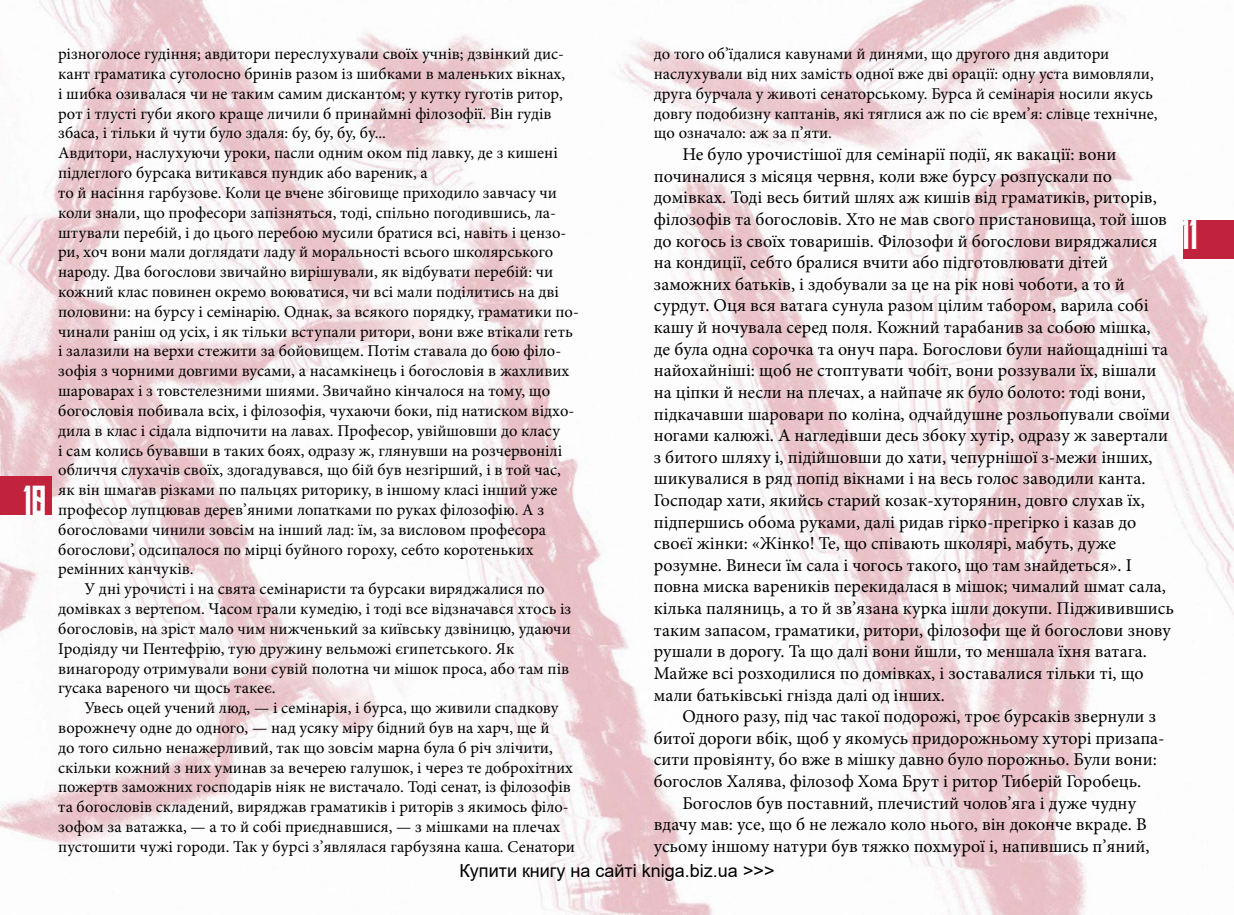
<style>
.page{position:relative;width:1234px;height:915px;background:#fff}
.page>*{position:absolute;margin:0;border:0;box-sizing:border-box;transform-origin:0 0}
.t1{font:37.5px "Long Shot Cyrillic";color:#fff}
.t2{font:18px/21.6px "Minion Pro";color:#000}
.t3{font:18px "Arial";color:#000}
.t4{font:16.5px/19.8px "Minion Pro";color:#000}
</style>
<div class="page">
<img style="left:0;top:0;width:1233px;height:914px">
<div style="left:0;top:476px;width:51px;height:38px;background:#c1233c"></div>
<div style="left:1182px;top:220px;width:51px;height:38px;background:#c1233c"></div>
<h1 class="t1" style="left:25px;top:479px;width:24px">10</h1>
<p class="t4" style="left:58px;top:44px;width:507px">різноголосе гудіння; авдитори переслухували своїх учнів; дзвінкий дис-</p>
<p class="t4" style="left:58px;top:64px;width:508px">кант граматика суголосно бринів разом із шибками в маленьких вікнах,</p>
<p class="t4" style="left:58px;top:84px;width:506px">і шибка озивалася чи не таким самим дискантом; у кутку гуготів ритор,</p>
<p class="t4" style="left:58px;top:103px;width:495px">рот і тлусті губи якого краще личили б принаймні філозофії. Він гудів</p>
<p class="t4" style="left:58px;top:123px;width:329px">збаса, і тільки й чути було здаля: бу, бу, бу, бу...</p>
<p class="t4" style="left:58px;top:143px;width:501px">Авдитори, наслухуючи уроки, пасли одним оком під лавку, де з кишені</p>
<p class="t4" style="left:58px;top:163px;width:371px">підлеглого бурсака витикався пундик або вареник, а</p>
<p class="t4" style="left:58px;top:183px;width:500px">то й насіння гарбузове. Коли це вчене збіговище приходило завчасу чи</p>
<p class="t4" style="left:58px;top:202px;width:499px">коли знали, що професори запізняться, тоді, спільно погодившись, ла-</p>
<p class="t4" style="left:58px;top:222px;width:509px">штували перебій, і до цього перебою мусили братися всі, навіть і цензо-</p>
<p class="t4" style="left:58px;top:242px;width:496px">ри, хоч вони мали доглядати ладу й моральності всього школярського</p>
<p class="t4" style="left:58px;top:262px;width:496px">народу. Два богослови звичайно вирішували, як відбувати перебій: чи</p>
<p class="t4" style="left:58px;top:282px;width:502px">кожний клас повинен окремо воюватися, чи всі мали поділитись на дві</p>
<p class="t4" style="left:58px;top:301px;width:522px">половини: на бурсу і семінарію. Однак, за всякого порядку, граматики по-</p>
<p class="t4" style="left:58px;top:321px;width:516px">чинали раніш од усіх, і як тільки вступали ритори, вони вже втікали геть</p>
<p class="t4" style="left:58px;top:341px;width:504px">і залазили на верхи стежити за бойовищем. Потім ставала до бою філо-</p>
<p class="t4" style="left:58px;top:361px;width:512px">зофія з чорними довгими вусами, а насамкінець і богословія в жахливих</p>
<p class="t4" style="left:58px;top:381px;width:493px">шароварах і з товстелезними шиями. Звичайно кінчалося на тому, що</p>
<p class="t4" style="left:58px;top:400px;width:517px">богословія побивала всіх, і філозофія, чухаючи боки, під натиском відхо-</p>
<p class="t4" style="left:58px;top:420px;width:503px">дила в клас і сідала відпочити на лавах. Професор, увійшовши до класу</p>
<p class="t4" style="left:58px;top:440px;width:505px">і сам колись бувавши в таких боях, одразу ж, глянувши на розчервонілі</p>
<p class="t4" style="left:58px;top:460px;width:504px">обличчя слухачів своїх, здогадувався, що бій був незгірший, і в той час,</p>
<p class="t4" style="left:58px;top:480px;width:501px">як він шмагав різками по пальцях риторику, в іншому класі інший уже</p>
<p class="t4" style="left:58px;top:499px;width:487px">професор лупцював дерев’яними лопатками по руках філозофію. А з</p>
<p class="t4" style="left:58px;top:519px;width:489px">богословами чинили зовсім на інший лад: їм, за висловом професора</p>
<p class="t4" style="left:58px;top:539px;width:477px">богослови’, одсипалося по мірці буйного гороху, себто коротеньких</p>
<p class="t4" style="left:58px;top:559px;width:137px">ремінних канчуків.</p>
<p class="t4" style="left:84px;top:579px;width:461px">У дні урочисті і на свята семінаристи та бурсаки виряджалися по</p>
<p class="t4" style="left:58px;top:598px;width:514px">домівках з вертепом. Часом грали кумедію, і тоді все відзначався хтось із</p>
<p class="t4" style="left:58px;top:618px;width:514px">богословів, на зріст мало чим нижченький за київську дзвіницю, удаючи</p>
<p class="t4" style="left:58px;top:638px;width:457px">Іродіяду чи Пентефрію, тую дружину вельможі єгипетського. Як</p>
<p class="t4" style="left:58px;top:658px;width:512px">винагороду отримували вони сувій полотна чи мішок проса, або там пів</p>
<p class="t4" style="left:58px;top:678px;width:219px">гусака вареного чи щось такеє.</p>
<p class="t4" style="left:84px;top:697px;width:475px">Увесь оцей учений люд, — і семінарія, і бурса, що живили спадкову</p>
<p class="t4" style="left:58px;top:717px;width:493px">ворожнечу одне до одного, — над усяку міру бідний був на харч, ще й</p>
<p class="t4" style="left:58px;top:737px;width:496px">до того сильно ненажерливий, так що зовсім марна була б річ злічити,</p>
<p class="t4" style="left:58px;top:757px;width:516px">скільки кожний з них уминав за вечерею галушок, і через те доброхітних</p>
<p class="t4" style="left:58px;top:777px;width:514px">пожертв заможних господарів ніяк не вистачало. Тоді сенат, із філозофів</p>
<p class="t4" style="left:58px;top:796px;width:512px">та богословів складений, виряджав граматиків і риторів з якимось філо-</p>
<p class="t4" style="left:58px;top:816px;width:503px">зофом за ватажка, — а то й собі приєднавшися, — з мішками на плечах</p>
<p class="t4" style="left:58px;top:836px;width:518px">пустошити чужі городи. Так у бурсі з’являлася гарбузяна каша. Сенатори</p>
<p class="t4" style="left:653px;top:44px;width:505px">до того об’їдалися кавунами й динями, що другого дня авдитори наслухували від них замість одної вже дві орації: одну уста вимовляли, друга бурчала у животі сенаторському. Бурса й семінарія носили якусь довгу подобизну каптанів, які тяглися аж по сіє врем’я: слівце технічне, що означало: аж за п’яти.</p>
<p class="t2" style="left:653px;top:143px;width:521px;text-indent:29px">Не було урочистішої для семінарії події, як вакації: вони починалися з місяця червня, коли вже бурсу розпускали по домівках. Тоді весь битий шлях аж кишів від граматиків, риторів, філозофів та богословів. Хто не мав свого пристановища, той ішов до когось із своїх товаришів. Філозофи й богослови виряджалися на кондиції, себто бралися вчити або підготовлювати дітей заможних батьків, і здобували за це на рік нові чоботи, а то й сурдут. Оця вся ватага сунула разом цілим табором, варила собі кашу й ночувала серед поля. Кожний тарабанив за собою мішка,<br>де була одна сорочка та онуч пара. Богослови були найощадніші та найохайніші: щоб не стоптувати чобіт, вони роззували їх, вішали на ціпки й несли на плечах, а найпаче як було болото: тоді вони, підкачавши шаровари по коліна, одчайдушне розльопували своїми ногами калюжі. А нагледівши десь збоку хутір, одразу ж завертали з битого шляху і, підійшовши до хати, чепурнішої з-межи інших, шикувалися в ряд попід вікнами і на весь голос заводили канта.<br>Господар хати, якийсь старий козак-хуторянин, довго слухав їх, підпершись обома руками, далі ридав гірко-прегірко і казав до своєї жінки: «Жінко! Те, що співають школярі, мабуть, дуже розумне. Винеси їм сала і чогось такого, що там знайдеться». І повна миска вареників перекидалася в мішок; чималий шмат сала, кілька паляниць, а то й зв’язана курка ішли докупи. Підживившись таким запасом, граматики, ритори, філозофи ще й богослови знову рушали в дорогу. Та що далі вони йшли, то меншала їхня ватага.<br>Майже всі розходилися по домівках, і зоставалися тільки ті, що мали батьківські гнізда далі од інших.</p>
<p class="t2" style="left:682px;top:705px;width:475px">Одного разу, під час такої подорожі, троє бурсаків звернули з</p>
<p class="t2" style="left:653px;top:727px;width:512px">битої дороги вбік, щоб у якомусь придорожньому хуторі призапа-</p>
<p class="t2" style="left:653px;top:748px;width:504px">сити провіянту, бо вже в мішку давно було порожньо. Були вони:</p>
<p class="t2" style="left:653px;top:770px;width:489px">богослов Халява, філозоф Хома Брут і ритор Тиберій Горобець.</p>
<p class="t2" style="left:682px;top:791px;width:455px">Богослов був поставний, плечистий чолов’яга і дуже чудну</p>
<p class="t2" style="left:653px;top:813px;width:494px">вдачу мав: усе, що б не лежало коло нього, він доконче вкраде. В</p>
<p class="t2" style="left:653px;top:835px;width:497px">усьому іншому натури був тяжко похмурої і, напившись п’яний,</p>
<p class="t3" style="left:459px;top:857px;width:316px">Купити книгу на сайті kniga.biz.ua &gt;&gt;&gt;</p>
<h1 class="t1" style="left:1182px;top:212px;width:18px">11</h1>
</div>
